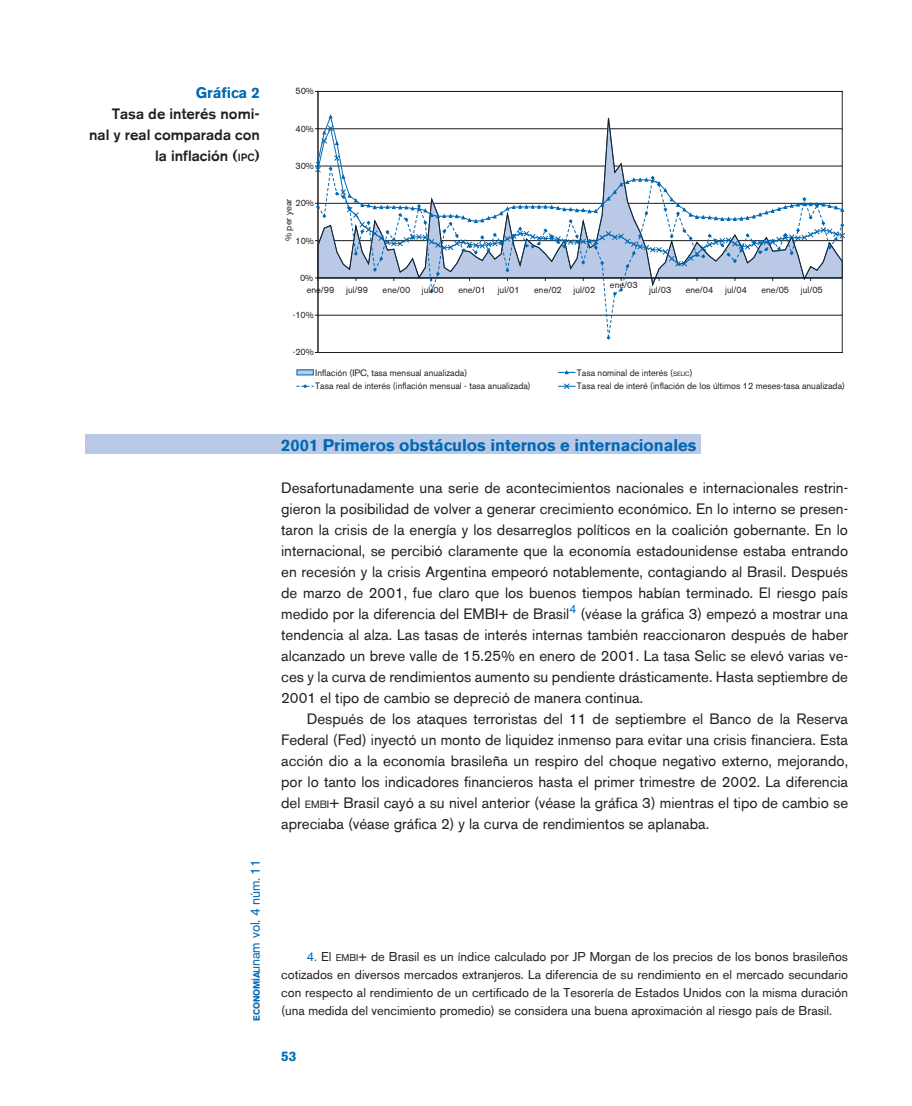
<style>
.page{position:relative;width:912px;height:1106px;background:#fff}
.page>*{position:absolute;margin:0;border:0;box-sizing:border-box;transform-origin:0 0}
.t1{font:700 16.5px "Akzidenz Grotesk BE";color:#0168b3}
.t2{font:15px/21px "Akzidenz Grotesk BE";color:#231f20;text-align:justify}
.t3{font:500 15px/21px "Akzidenz Grotesk BE";color:#231f20;text-align:right}
.t4{font:700 15px "Akzidenz Grotesk BE";color:#0168b3}
.t5{font:13.5px "Akzidenz Grotesk BE";letter-spacing:-.01em;color:#0168b3}
.t6{font:700 13.5px "Akzidenz Grotesk BE";color:#0168b3}
.t7{font:12.75px/18px "Akzidenz Grotesk BE";color:#231f20;text-align:justify}
.t8{font:9.3px "Akzidenz Grotesk BE";color:#231f20}
.t9{font:9px "Akzidenz Grotesk BE";color:#231f20}
.s1{font-size:10.5px}
.s2{font-weight:700;font-size:8.85px}
.s3{font-size:6.15px}
.s4{color:#0168b3}
.s5{font-size:9.75px}
</style>
<div class="page">
<div style="left:85px;top:434px;width:615px;height:19px;background:#b9c9e6"></div>
<hr style="left:318px;top:91px;width:523px;height:1px;background:#231f20">
<hr style="left:841px;top:91px;width:1px;height:261px;background:#231f20">
<hr style="left:318px;top:352px;width:523px;height:1px;background:#231f20">
<hr style="left:317px;top:91px;width:1px;height:261px;background:#231f20">
<svg style="left:315px;top:114px;width:530px;height:226px"></svg>
<div style="left:297px;top:370px;width:16px;height:5px;background:#b9c9e6"></div>
<svg style="left:558px;top:370px;width:16px;height:4px"></svg>
<svg style="left:297px;top:384px;width:16px;height:5px"></svg>
<svg style="left:558px;top:383px;width:16px;height:6px"></svg>
<p class="t4" style="left:196px;top:84px;width:66px">Gráfica 2</p>
<p class="t3" style="left:89px;top:103px;width:172px">Tasa de interés nomi&shy;nal y real comparada con la inflación (<span class="s1">IPC</span>)</p>
<p class="t5" style="left:247px;top:1020px;width:163px;rotate:-90deg"><span class="s2">ECONOMÍA</span>unam vol. 4 núm. 11</p>
<p class="t8" style="left:295px;top:86px;width:20px">50%</p>
<p class="t8" style="left:295px;top:123px;width:20px">40%</p>
<p class="t8" style="left:295px;top:160px;width:20px">30%</p>
<p class="t9" style="left:283px;top:241px;width:44px;rotate:-90deg">% per year</p>
<p class="t8" style="left:295px;top:197px;width:20px">20%</p>
<p class="t8" style="left:295px;top:235px;width:20px">10%</p>
<p class="t8" style="left:300px;top:272px;width:15px">0%</p>
<p class="t8" style="left:307px;top:284px;width:29px">ene/99</p>
<p class="t8" style="left:346px;top:284px;width:23px">jul/99</p>
<p class="t8" style="left:382px;top:284px;width:63px">ene/00 jul/00</p>
<p class="t8" style="left:458px;top:284px;width:29px">ene/01</p>
<p class="t8" style="left:497px;top:284px;width:23px">jul/01</p>
<p class="t8" style="left:534px;top:284px;width:63px">ene/02 jul/02</p>
<p class="t8" style="left:292px;top:309px;width:23px">-10%</p>
<p class="t8" style="left:292px;top:346px;width:23px">-20%</p>
<p class="t8" style="left:609px;top:279px;width:29px">ene/03</p>
<p class="t8" style="left:649px;top:284px;width:23px">jul/03</p>
<p class="t8" style="left:685px;top:284px;width:29px">ene/04</p>
<p class="t8" style="left:724px;top:284px;width:23px">jul/04</p>
<p class="t8" style="left:761px;top:284px;width:29px">ene/05</p>
<p class="t8" style="left:800px;top:284px;width:23px">jul/05</p>
<p class="t8" style="left:315px;top:367px;width:153px">Inflación (IPC, tasa mensual anualizada)</p>
<p class="t8" style="left:576px;top:367px;width:117px">Tasa nominal de interés (<span class="s3">SELIC</span>)</p>
<p class="t8" style="left:315px;top:381px;width:217px">Tasa real de interés (inflación mensual - tasa anualizada)</p>
<p class="t8" style="left:576px;top:381px;width:269px">Tasa real de interé (inflación de los últimos 12 meses-tasa anualizada)</p>
<p class="t1" style="left:281px;top:435px;width:416px">2001 Primeros obstáculos internos e internacionales</p>
<p class="t2" style="left:281px;top:477px;width:568px">Desafortunadamente una serie de acontecimientos nacionales e internacionales restrin&shy;gieron la posibilidad de volver a generar crecimiento económico. En lo interno se presen&shy;taron la crisis de la energía y los desarreglos políticos en la coalición gobernante. En lo internacional, se percibió claramente que la economía estadounidense estaba entrando en recesión y la crisis Argentina empeoró notablemente, contagiando al Brasil. Después de marzo de 2001, fue claro que los buenos tiempos habían terminado. El riesgo país medido por la diferencia del EMBI+ de Brasil<sup>4</sup> (véase la gráfica 3) empezó a mostrar una tendencia al alza. Las tasas de interés internas también reaccionaron después de haber alcanzado un breve valle de 15.25% en enero de 2001. La tasa Selic se elevó varias ve&shy;ces y la curva de rendimientos aumento su pendiente drásticamente. Hasta septiembre de 2001 el tipo de cambio se depreció de manera continua.</p>
<p class="t2" style="left:281px;top:708px;width:568px;text-indent:26px">Después de los ataques terroristas del 11 de septiembre el Banco de la Reserva Federal (Fed) inyectó un monto de liquidez inmenso para evitar una crisis financiera. Esta acción dio a la economía brasileña un respiro del choque negativo externo, mejorando, por lo tanto los indicadores financieros hasta el primer trimestre de 2002. La diferencia del <span class="s1">EMBI</span>+ Brasil cayó a su nivel anterior (véase la gráfica 3) mientras el tipo de cambio se apreciaba (véase gráfica 2) y la curva de rendimientos se aplanaba.</p>
<p class="t7" style="left:281px;top:947px;width:568px;text-indent:26px"><span class="s4">4.</span> El <span class="s5">EMBI</span>+ de Brasil es un índice calculado por JP Morgan de los precios de los bonos brasileños cotizados en diversos mercados extranjeros. La diferencia de su rendimiento en el mercado secundario con respecto al rendimiento de un certificado de la Tesorería de Estados Unidos con la misma duración (una medida del vencimiento promedio) se considera una buena aproximación al riesgo país de Brasil.</p>
<p class="t6" style="left:281px;top:1048px;width:17px">53</p>
</div>
